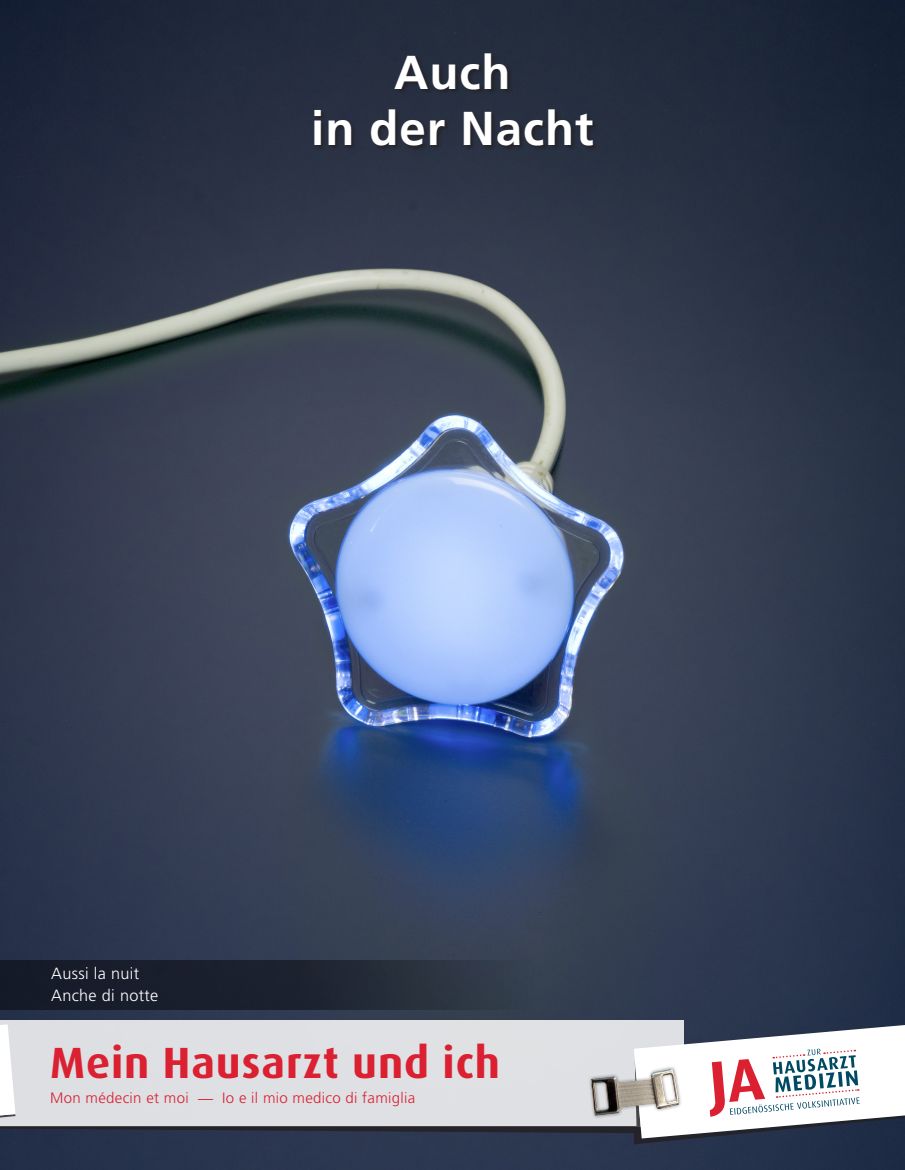
<style>
.page{position:relative;width:905px;height:1170px;background:#fff}
.page>*{position:absolute;margin:0;border:0;box-sizing:border-box;transform-origin:0 0}
._00_titel_objekte{font:700 47.5px "Frutiger LT Std";letter-spacing:.02em;color:#fff}
.t1{font:700 43.75px "Dax";letter-spacing:.02em;color:#da2031}
._00_text_sprachen{font:300 16.25px "Frutiger LT Std";letter-spacing:.02em;color:#fff}
.t2{font:300 15px "Frutiger LT Std";letter-spacing:.02em;color:#da2031}
.s1{font-family:"Avenir";font-weight:400}
</style>
<div class="page">
<img style="left:0;top:0;width:904px;height:1169px">
<div style="left:0;top:1020px;width:683px;height:106px;background:#dfe0e4"></div>
<svg style="left:0;top:1113px;width:904px;height:31px"></svg>
<img style="left:588px;top:1074px;width:45px;height:44px">
<div style="left:0;top:960px;width:625px;height:49px;background:linear-gradient(to right,#101321,#354150)"></div>
<svg style="left:0;top:1024px;width:15px;height:94px"></svg>
<svg style="left:633px;top:1024px;width:271px;height:114px"></svg>
<div style="left:314px;top:52px;width:284px;height:100px;background:#231f20;opacity:.75"></div>
<p class="_00_titel_objekte" style="left:394px;top:44px;width:118px">Auch</p>
<p class="_00_titel_objekte" style="left:311px;top:101px;width:284px">in der Nacht</p>
<p class="_00_text_sprachen" style="left:51px;top:964px;width:89px">Aussi la nuit</p>
<p class="_00_text_sprachen" style="left:51px;top:985px;width:109px">Anche di notte</p>
<p class="t1" style="left:50px;top:1037px;width:451px">Mein Hausarzt und ich</p>
<p class="t2" style="left:50px;top:1088px;width:366px">Mon médecin et moi <span class="s1">—</span> Io e il mio medico di famiglia</p>
</div>
